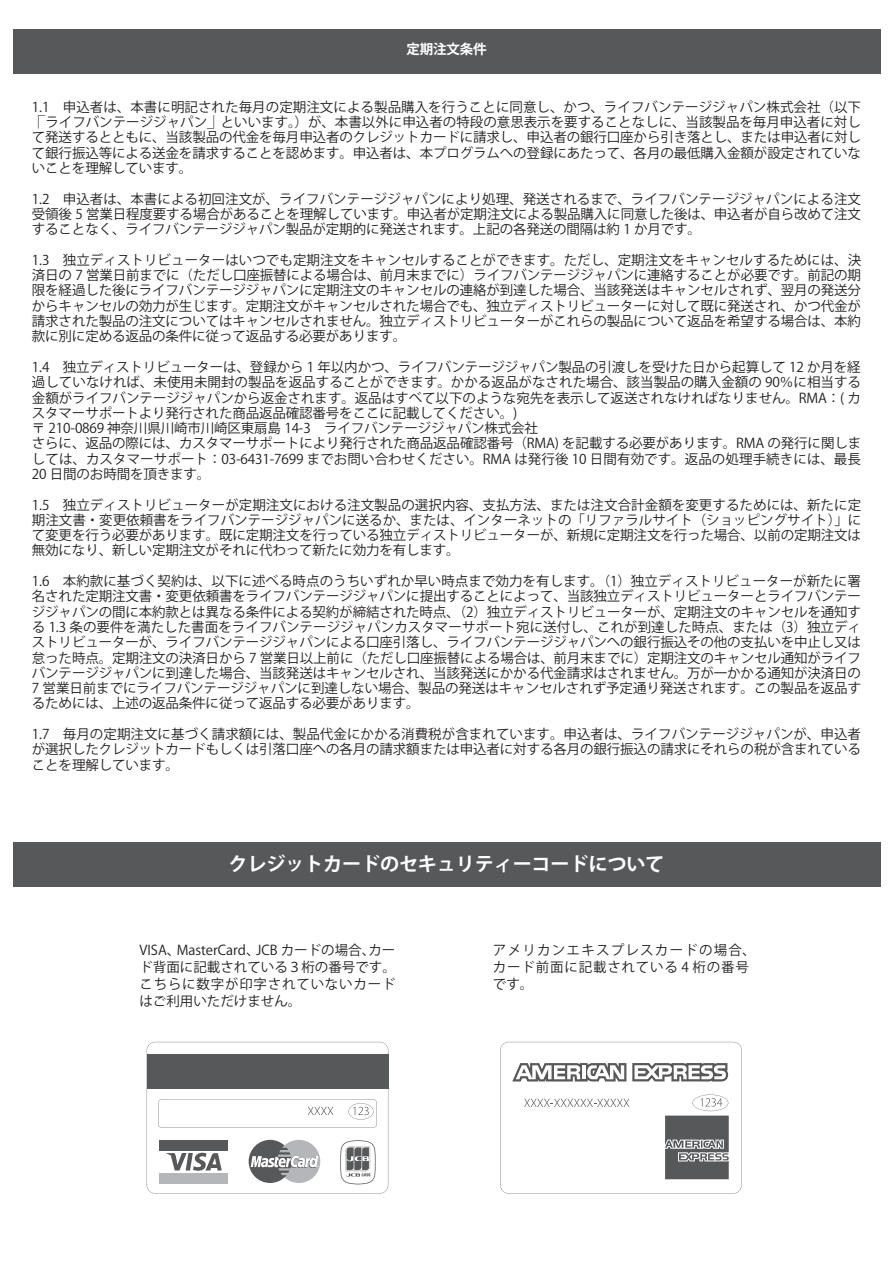
<style>
.page{position:relative;width:893px;height:1263px;background:#fff}
.page>*{position:absolute;margin:0;border:0;box-sizing:border-box;transform-origin:0 0}
.t1{font:700 19.2px "Koz Go Pr 6 N";letter-spacing:-.01em;color:#fff}
.t2{font:13.5px/15.3px "Koz Go Pr 6 N";letter-spacing:-.01em;color:#231f20;text-align:justify}
.t3{font:13.5px/17px "Koz Go Pr 6 N";letter-spacing:.075em;color:#231f20}
.t4{font:700 13.5px "Koz Go Pr 6 N";letter-spacing:-.01em;color:#fff}
</style>
<div class="page">
<div style="left:13px;top:842px;width:867px;height:45px;background:#57585a"></div>
<div style="left:13px;top:29px;width:867px;height:44px;background:#57585a"></div>
<svg style="left:500px;top:1042px;width:242px;height:151px"></svg>
<svg style="left:147px;top:1042px;width:241px;height:151px"></svg>
<p class="t4" style="left:406px;top:42px;width:82px">定期注文条件</p>
<p class="t2" style="left:32px;top:99px;width:831px">1.1　申込者は、本書に明記された毎月の定期注文による製品購入を行うことに同意し、かつ、ライフバンテージジャパン株式会社（以下⎾ライフバンテージジャパン⏌といいます。）が、本書以外に申込者の特段の意思表示を要することなしに、当該製品を毎月申込者に対して発送するとともに、当該製品の代金を毎月申込者のクレジットカードに請求し、申込者の銀行口座から引き落とし、または申込者に対して銀行振込等による送金を請求することを認めます。申込者は、本プログラムへの登録にあたって、各月の最低購入金額が設定されていないことを理解しています。</p>
<p class="t2" style="left:32px;top:191px;width:831px">1.2　申込者は、本書による初回注文が、ライフバンテージジャパンにより処理、発送されるまで、ライフバンテージジャパンによる注文受領後 5 営業日程度要する場合があることを理解しています。申込者が定期注文による製品購入に同意した後は、申込者が自ら改めて注文することなく、ライフバンテージジャパン製品が定期的に発送されます。上記の各発送の間隔は約 1 か月です。</p>
<p class="t2" style="left:32px;top:252px;width:831px">1.3　独立ディストリビューターはいつでも定期注文をキャンセルすることができます。ただし、定期注文をキャンセルするためには、決済日の 7 営業日前までに（ただし口座振替による場合は、前月末までに）ライフバンテージジャパンに連絡することが必要です。前記の期限を経過した後にライフバンテージジャパンに定期注文のキャンセルの連絡が到達した場合、当該発送はキャンセルされず、翌月の発送分からキャンセルの効力が生じます。定期注文がキャンセルされた場合でも、独立ディストリビューターに対して既に発送され、かつ代金が請求された製品の注文についてはキャンセルされません。独立ディストリビューターがこれらの製品について返品を希望する場合は、本約款に別に定める返品の条件に従って返品する必要があります。</p>
<p class="t2" style="left:32px;top:360px;width:831px;text-align:left">1.4　独立ディストリビューターは、登録から 1 年以内かつ、ライフバンテージジャパン製品の引渡しを受けた日から起算して 12 か月を経過していなければ、未使用未開封の製品を返品することができます。かかる返品がなされた場合、該当製品の購入金額の 90％に相当する金額がライフバンテージジャパンから返金されます。返品はすべて以下のような宛先を表示して返送されなければなりません。RMA：( カスタマーサポートより発行された商品返品確認番号をここに記載してください。)<br>〒 210-0869 神奈川県川崎市川崎区東扇島 14-3　ライフバンテージジャパン株式会社<br>さらに、返品の際には、カスタマーサポートにより発行された商品返品確認番号（RMA) を記載する必要があります。RMA の発行に関しましては、カスタマーサポート：03-6431-7699 までお問い合わせください。RMA は発行後 10 日間有効です。返品の処理手続きには、最長20 日間のお時間を頂きます。</p>
<p class="t2" style="left:32px;top:497px;width:831px">1.5　独立ディストリビューターが定期注文における注文製品の選択内容、支払方法、または注文合計金額を変更するためには、新たに定期注文書・変更依頼書をライフバンテージジャパンに送るか、または、インターネットの「リファラルサイト（ショッピングサイト）」にて変更を行う必要があります。既に定期注文を行っている独立ディストリビューターが、新規に定期注文を行った場合、以前の定期注文は無効になり、新しい定期注文がそれに代わって新たに効力を有します。</p>
<p class="t2" style="left:32px;top:574px;width:831px">1.6　本約款に基づく契約は、以下に述べる時点のうちいずれか早い時点まで効力を有します。（1）独立ディストリビューターが新たに署名された定期注文書・変更依頼書をライフバンテージジャパンに提出することによって、当該独立ディストリビューターとライフバンテージジャパンの間に本約款とは異なる条件による契約が締結された時点、（2）独立ディストリビューターが、定期注文のキャンセルを通知する 1.3 条の要件を満たした書面をライフバンテージジャパンカスタマーサポート宛に送付し、これが到達した時点、または（3）独立ディストリビューターが、ライフバンテージジャパンによる口座引落し、ライフバンテージジャパンへの銀行振込その他の支払いを中止し又は怠った時点。定期注文の決済日から 7 営業日以上前に（ただし口座振替による場合は、前月末までに）定期注文のキャンセル通知がライフバンテージジャパンに到達した場合、当該発送はキャンセルされ、当該発送にかかる代金請求はされません。万が一かかる通知が決済日の7 営業日前までにライフバンテージジャパンに到達しない場合、製品の発送はキャンセルされず予定通り発送されます。この製品を返品するためには、上述の返品条件に従って返品する必要があります。</p>
<p class="t2" style="left:32px;top:727px;width:831px">1.7　毎月の定期注文に基づく請求額には、製品代金にかかる消費税が含まれています。申込者は、ライフバンテージジャパンが、申込者が選択したクレジットカードもしくは引落口座への各月の請求額または申込者に対する各月の銀行振込の請求にそれらの税が含まれていることを理解しています。</p>
<h1 class="t1" style="left:229px;top:853px;width:437px">クレジットカードのセキュリティーコードについて</h1>
<p class="t2" style="left:139px;top:942px;width:258px;line-height:17px">VISA、MasterCard、JCB カードの場合、カード背面に記載されている３桁の番号です。こちらに数字が印字されていないカードはご利用いただけません。</p>
<p class="t3" style="left:493px;top:942px;width:264px">アメリカンエキスプレスカードの場合、カード前面に記載されている 4 桁の番号です。</p>
</div>
